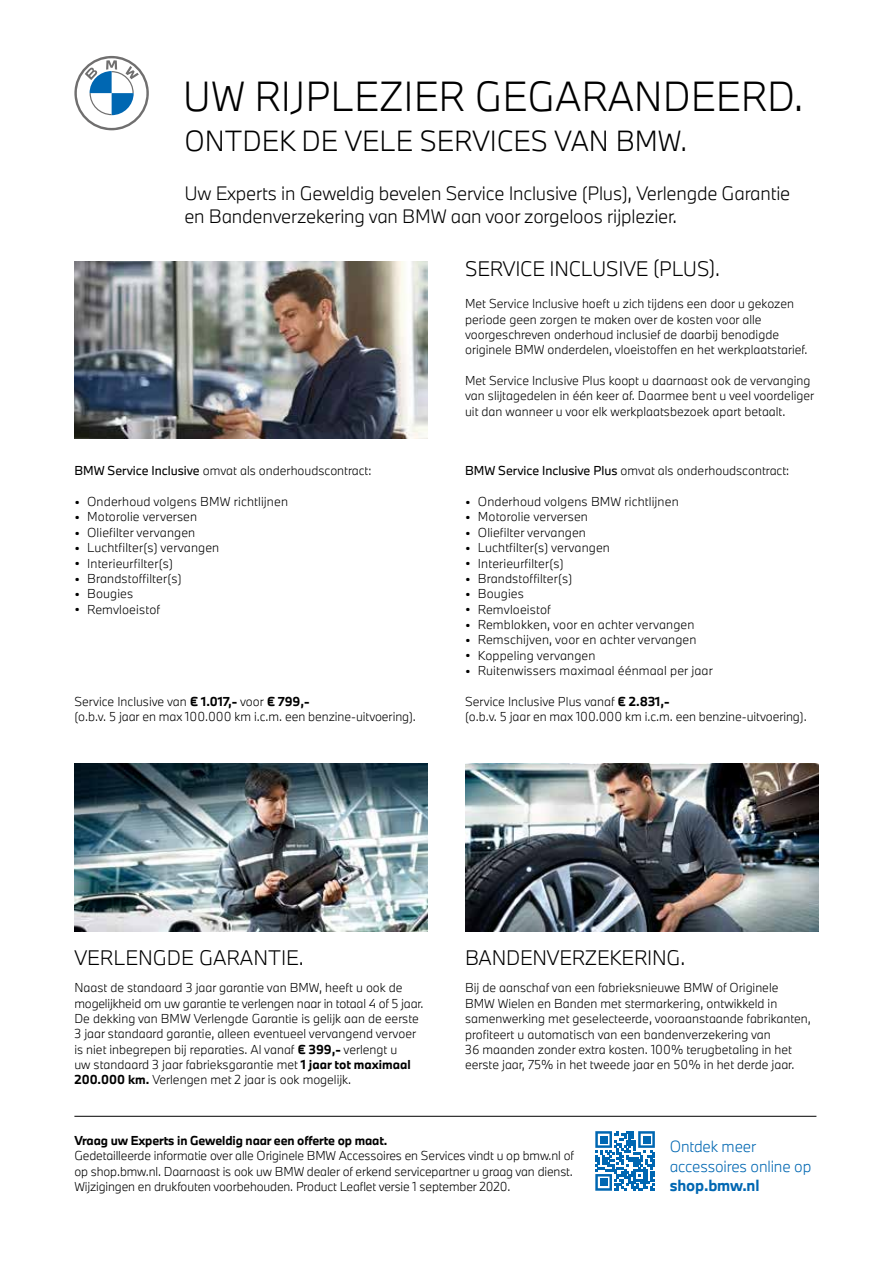
<style>
.page{position:relative;width:893px;height:1263px;background:#fff}
.page>*{position:absolute;margin:0;border:0;box-sizing:border-box;transform-origin:0 0}
.t1{font:300 39px "BMW Type Next";color:#000}
.t2{font:300 27px "BMW Type Next";color:#000}
.t3{font:300 19.5px "BMW Type Next";letter-spacing:-.01em;color:#000}
.t4{font:300 18px/23.1px "BMW Type Next";letter-spacing:-.01em;color:#000}
.t5{font:300 15px/19.2px "BMW Type Next";letter-spacing:-.01em;color:#0067b2}
.t6{font:700 15px "BMW Type Next";letter-spacing:-.01em;color:#0067b2}
.t7{font:300 12px/15.3px "BMW Type Next";color:#000}
.t8{font:700 12px "BMW Type Next";letter-spacing:-.01em;color:#000}
.s1{font-weight:400}
.s2{font-weight:700}
</style>
<div class="page">
<img style="left:74px;top:261px;width:354px;height:178px">
<svg style="left:595px;top:1131px;width:60px;height:60px"></svg>
<div style="left:600px;top:1136px;width:7px;height:7px;background:#0067b2"></div>
<div style="left:643px;top:1136px;width:7px;height:7px;background:#0067b2"></div>
<div style="left:600px;top:1179px;width:7px;height:7px;background:#0067b2"></div>
<img style="left:74px;top:764px;width:354px;height:167px">
<hr style="left:74px;top:1116px;width:742px;height:1px;background:#000">
<svg style="left:74px;top:56px;width:75px;height:74px"></svg>
<img style="left:465px;top:772px;width:354px;height:159px">
<img style="left:465px;top:764px;width:354px;height:8px">
<h1 class="t1" style="left:183px;top:70px;width:622px">UW RIJPLEZIER GEGARANDEERD.</h1>
<h2 class="t2" style="left:184px;top:122px;width:504px">ONTDEK DE VELE SERVICES VAN BMW.</h2>
<h3 class="t4" style="left:184px;top:181px;width:607px">Uw Experts in Geweldig bevelen Service Inclusive (Plus), Verlengde Garantie en Bandenverzekering van BMW aan voor zorgeloos rijplezier.</h3>
<p class="t7" style="left:74px;top:463px;width:299px"><span class="s1">BMW Service Inclusive</span> omvat als onderhoudscontract:</p>
<p class="t7" style="left:74px;top:494px;width:215px">• Onderhoud volgens BMW richtlijnen</p>
<p class="t7" style="left:74px;top:509px;width:124px">• Motorolie verversen</p>
<p class="t7" style="left:74px;top:524px;width:122px">• Oliefilter vervangen</p>
<p class="t7" style="left:74px;top:540px;width:146px">• Luchtfilter(s) vervangen</p>
<p class="t7" style="left:74px;top:555px;width:100px">• Interieurfilter(s)</p>
<p class="t7" style="left:74px;top:570px;width:109px">• Brandstoffilter(s)</p>
<p class="t7" style="left:74px;top:586px;width:60px">• Bougies</p>
<p class="t7" style="left:74px;top:601px;width:87px">• Remvloeistof</p>
<p class="t7" style="left:74px;top:693px;width:343px">Service Inclusive van <span class="s2">€ 1.017,-</span> voor <span class="s2">€ 799,-<br></span>(o.b.v. 5 jaar en max 100.000 km i.c.m. een benzine-uitvoering).</p>
<h3 class="t3" style="left:465px;top:256px;width:257px">SERVICE INCLUSIVE (PLUS).</h3>
<p class="t7" style="left:465px;top:296px;width:344px">Met Service Inclusive hoeft u zich tijdens een door u gekozen periode geen zorgen te maken over de kosten voor alle voorgeschreven onderhoud inclusief de daarbij benodigde originele BMW onderdelen, vloeistoffen en het werkplaatstarief.</p>
<p class="t7" style="left:465px;top:373px;width:351px">Met Service Inclusive Plus koopt u daarnaast ook de vervanging van slijtagedelen in één keer af. Daarmee bent u veel voordeliger uit dan wanneer u voor elk werkplaatsbezoek apart betaalt.</p>
<p class="t7" style="left:465px;top:463px;width:326px"><span class="s1">BMW Service Inclusive Plus</span> omvat als onderhoudscontract:</p>
<p class="t7" style="left:465px;top:494px;width:215px">• Onderhoud volgens BMW richtlijnen</p>
<p class="t7" style="left:465px;top:509px;width:124px">• Motorolie verversen</p>
<p class="t7" style="left:465px;top:524px;width:122px">• Oliefilter vervangen</p>
<p class="t7" style="left:465px;top:540px;width:146px">• Luchtfilter(s) vervangen</p>
<p class="t7" style="left:465px;top:555px;width:100px">• Interieurfilter(s)</p>
<p class="t7" style="left:465px;top:570px;width:109px">• Brandstoffilter(s)</p>
<p class="t7" style="left:465px;top:586px;width:60px">• Bougies</p>
<p class="t7" style="left:465px;top:601px;width:87px">• Remvloeistof</p>
<p class="t7" style="left:465px;top:617px;width:231px">• Remblokken, voor en achter vervangen</p>
<p class="t7" style="left:465px;top:632px;width:233px">• Remschijven, voor en achter vervangen</p>
<p class="t7" style="left:465px;top:647px;width:132px">• Koppeling vervangen</p>
<p class="t7" style="left:465px;top:663px;width:249px">• Ruitenwissers maximaal éénmaal per jaar</p>
<p class="t7" style="left:465px;top:693px;width:343px">Service Inclusive Plus vanaf <span class="s2">€ 2.831,-<br></span>(o.b.v. 5 jaar en max 100.000 km i.c.m. een benzine-uitvoering).</p>
<h3 class="t3" style="left:74px;top:944px;width:231px">VERLENGDE GARANTIE.</h3>
<p class="t7" style="left:74px;top:980px;width:350px">Naast de standaard 3 jaar garantie van BMW, heeft u ook de mogelijkheid om uw garantie te verlengen naar in totaal 4 of 5 jaar.<br>De dekking van BMW Verlengde Garantie is gelijk aan de eerste 3 jaar standaard garantie, alleen eventueel vervangend vervoer is niet inbegrepen bij reparaties. Al vanaf <span class="s2">€ 399,-</span> verlengt u<br>uw standaard 3 jaar fabrieksgarantie met <span class="s2">1 jaar tot maximaal 200.000 km.</span> Verlengen met 2 jaar is ook mogelijk.</p>
<h3 class="t3" style="left:465px;top:944px;width:222px">BANDENVERZEKERING.</h3>
<p class="t7" style="left:465px;top:980px;width:347px">Bij de aanschaf van een fabrieksnieuwe BMW of Originele BMW Wielen en Banden met stermarkering, ontwikkeld in samenwerking met geselecteerde, vooraanstaande fabrikanten, profiteert u automatisch van een bandenverzekering van<br>36 maanden zonder extra kosten. 100% terugbetaling in het eerste jaar, 75% in het tweede jaar en 50% in het derde jaar.</p>
<p class="t8" style="left:74px;top:1132px;width:315px">Vraag uw Experts in Geweldig naar een offerte op maat.</p>
<p class="t7" style="left:74px;top:1148px;width:501px;text-align:justify">Gedetailleerde informatie over alle Originele BMW Accessoires en Services vindt u op bmw.nl of op shop.bmw.nl. Daarnaast is ook uw BMW dealer of erkend servicepartner u graag van dienst.<br>Wijzigingen en drukfouten voorbehouden. Product Leaflet versie 1 september 2020.</p>
<p class="t5" style="left:670px;top:1137px;width:143px">Ontdek meer accessoires online op</p>
<p class="t6" style="left:670px;top:1175px;width:91px">shop.bmw.nl</p>
</div>
